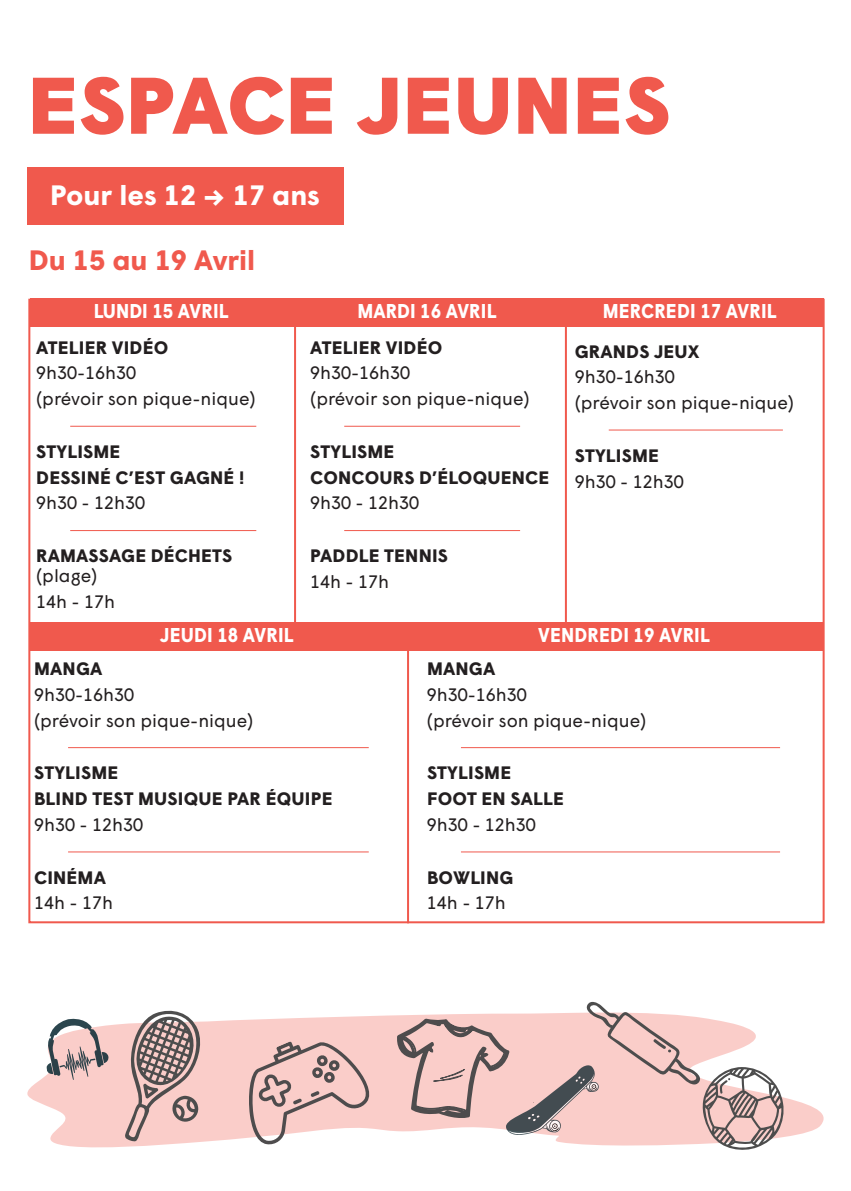
<style>
.page{position:relative;width:851px;height:1191px;background:#fff}
.page>*{position:absolute;margin:0;border:0;box-sizing:border-box;transform-origin:0 0}
.t1{font:900 80px "Wigrum";letter-spacing:.01em;color:#f0594d}
.t2{font:700 28px "Wigrum";color:#fff}
.t3{font:700 28px "Wigrum";color:#f0594d}
.t4{font:700 20px "Wigrum";letter-spacing:.01em;color:#fff;scale:.9 1}
.t5{font:18px "Wigrum";color:#231f20}
.t6{font:700 18px/20px "Wigrum";letter-spacing:.01em;color:#231f20}
.s1{font-weight:400}
</style>
<div class="page">
<div style="left:27px;top:168px;width:317px;height:57px;background:#f0594d"></div>
<div style="left:30px;top:299px;width:793px;height:28px;background:#f0594d"></div>
<div style="left:29px;top:622px;width:793px;height:28px;background:#f0594d"></div>
<hr style="left:294px;top:300px;width:2px;height:323px;background:#f0594d">
<hr style="left:565px;top:300px;width:2px;height:322px;background:#f0594d">
<hr style="left:407px;top:644px;width:2px;height:279px;background:#f0594d">
<hr style="left:70px;top:426px;width:186px;height:1px;background:#f0594d">
<hr style="left:70px;top:530px;width:186px;height:1px;background:#f0594d">
<hr style="left:608px;top:429px;width:174px;height:1px;background:#f0594d">
<hr style="left:344px;top:426px;width:176px;height:1px;background:#f0594d">
<hr style="left:344px;top:530px;width:176px;height:1px;background:#f0594d">
<hr style="left:68px;top:747px;width:301px;height:1px;background:#f0594d">
<hr style="left:68px;top:851px;width:301px;height:1px;background:#f0594d">
<hr style="left:461px;top:747px;width:319px;height:1px;background:#f0594d">
<hr style="left:461px;top:851px;width:319px;height:1px;background:#f0594d">
<svg style="left:27px;top:1015px;width:796px;height:132px;fill:#facdc9"></svg>
<svg style="left:124px;top:1010px;width:80px;height:132px;background:#c0a5a3"></svg>
<svg style="left:247px;top:1036px;width:133px;height:109px;background:#e0bfbc"></svg>
<svg style="left:46px;top:1016px;width:63px;height:64px"></svg>
<svg style="left:391px;top:1001px;width:393px;height:149px"></svg>
<p class="t1" style="left:28px;top:45px;width:643px">ESPACE JEUNES</p>
<p class="t2" style="left:50px;top:174px;width:271px">Pour les 12 → 17 ans</p>
<p class="t3" style="left:29px;top:239px;width:228px">Du 15 au 19 Avril</p>
<p class="t4" style="left:94px;top:295px;width:151px">LUNDI 15 AVRIL</p>
<p class="t4" style="left:357px;top:295px;width:156px">MARDI 16 AVRIL</p>
<p class="t4" style="left:602px;top:295px;width:195px">MERCREDI 17 AVRIL</p>
<p class="t6" style="left:36px;top:336px;width:134px">ATELIER VIDÉO</p>
<p class="t5" style="left:36px;top:359px;width:101px">9h30-16h30</p>
<p class="t5" style="left:36px;top:385px;width:221px">(prévoir son pique-nique)</p>
<p class="t6" style="left:36px;top:440px;width:86px">STYLISME</p>
<p class="t6" style="left:36px;top:466px;width:209px">DESSINÉ C’EST GAGNÉ !</p>
<p class="t5" style="left:36px;top:489px;width:110px">9h30 - 12h30</p>
<p class="t6" style="left:36px;top:545px;width:198px">RAMASSAGE DÉCHETS <span class="s1">(plage)</span></p>
<p class="t5" style="left:36px;top:588px;width:80px">14h - 17h</p>
<p class="t6" style="left:310px;top:336px;width:134px">ATELIER VIDÉO</p>
<p class="t5" style="left:310px;top:359px;width:101px">9h30-16h30</p>
<p class="t5" style="left:310px;top:385px;width:221px">(prévoir son pique-nique)</p>
<p class="t6" style="left:310px;top:440px;width:86px">STYLISME</p>
<p class="t6" style="left:310px;top:466px;width:240px">CONCOURS D’ÉLOQUENCE</p>
<p class="t5" style="left:310px;top:489px;width:110px">9h30 - 12h30</p>
<p class="t6" style="left:310px;top:545px;width:139px">PADDLE TENNIS</p>
<p class="t5" style="left:310px;top:568px;width:80px">14h - 17h</p>
<p class="t6" style="left:574px;top:340px;width:126px">GRANDS JEUX</p>
<p class="t5" style="left:574px;top:363px;width:101px">9h30-16h30</p>
<p class="t5" style="left:574px;top:389px;width:221px">(prévoir son pique-nique)</p>
<p class="t6" style="left:574px;top:444px;width:86px">STYLISME</p>
<p class="t5" style="left:574px;top:467px;width:110px">9h30 - 12h30</p>
<p class="t4" style="left:160px;top:620px;width:150px">JEUDI 18 AVRIL</p>
<p class="t4" style="left:538px;top:620px;width:192px">VENDREDI 19 AVRIL</p>
<p class="t6" style="left:34px;top:657px;width:70px">MANGA</p>
<p class="t5" style="left:34px;top:681px;width:101px">9h30-16h30</p>
<p class="t5" style="left:34px;top:706px;width:221px">(prévoir son pique-nique)</p>
<p class="t6" style="left:34px;top:762px;width:86px">STYLISME</p>
<p class="t6" style="left:34px;top:787px;width:300px">BLIND TEST MUSIQUE PAR ÉQUIPE</p>
<p class="t5" style="left:34px;top:811px;width:110px">9h30 - 12h30</p>
<p class="t6" style="left:34px;top:866px;width:73px">CINÉMA</p>
<p class="t5" style="left:34px;top:889px;width:80px">14h - 17h</p>
<p class="t6" style="left:427px;top:657px;width:70px">MANGA</p>
<p class="t5" style="left:427px;top:681px;width:101px">9h30-16h30</p>
<p class="t5" style="left:427px;top:706px;width:221px">(prévoir son pique-nique)</p>
<p class="t6" style="left:427px;top:762px;width:86px">STYLISME</p>
<p class="t6" style="left:427px;top:787px;width:138px">FOOT EN SALLE</p>
<p class="t5" style="left:427px;top:811px;width:110px">9h30 - 12h30</p>
<p class="t6" style="left:427px;top:866px;width:88px">BOWLING</p>
<p class="t5" style="left:427px;top:889px;width:80px">14h - 17h</p>
</div>
